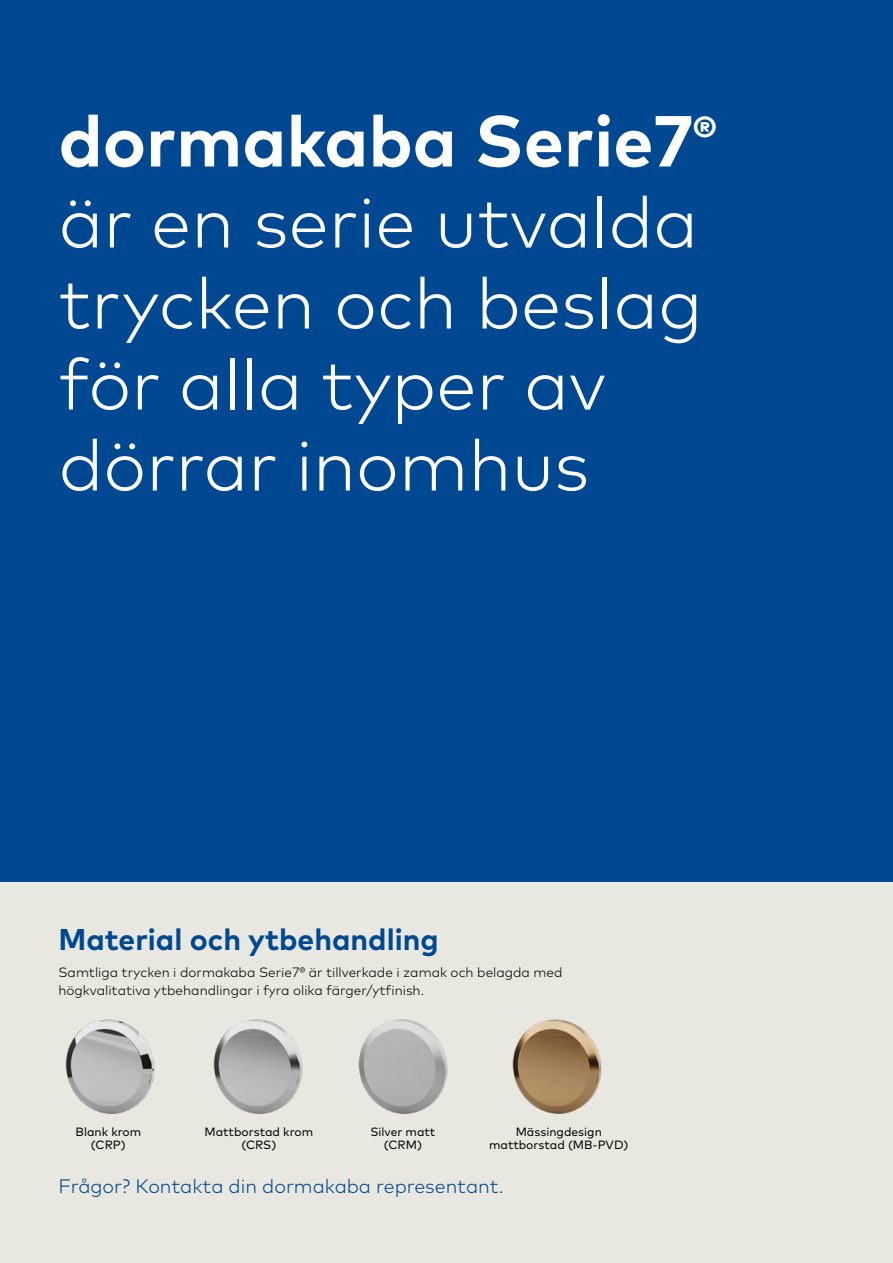
<style>
.page{position:relative;width:893px;height:1263px;background:#fff}
.page>*{position:absolute;margin:0;border:0;box-sizing:border-box;transform-origin:0 0}
.Title_48pt_54pt{font:300 72px/81px "Mark Pro";color:#fff}
.Title_20pt_24pt{font:700 30px "Mark Pro";color:#004892}
.Subtitle_14pt_18pt{font:300 19.5px "Mark Pro";color:#004892}
.Listing_Level_1_9pt{font:300 13.5px/18px "Mark Pro";color:#000}
.Paragraph_Title_9pt{font:12px/13.5px "Mark Pro";color:#000;text-align:center}
.s1{font-weight:700}
</style>
<div class="page">
<div style="left:0;top:0;width:893px;height:919px;background:#004892"></div>
<div style="left:0;top:883px;width:893px;height:380px;background:#e8e8e0"></div>
<img style="left:65px;top:1019px;width:90px;height:95px">
<img style="left:213px;top:1019px;width:90px;height:95px">
<img style="left:358px;top:1019px;width:90px;height:95px">
<img style="left:512px;top:1019px;width:90px;height:95px">
<p class="Title_48pt_54pt" style="left:59px;top:95px;width:660px"><span class="s1">dormakaba Serie7</span><sup>® </sup>är en serie utvalda trycken och beslag för alla typer av dörrar inomhus</p>
<p class="Title_20pt_24pt" style="left:58px;top:916px;width:382px">Material och ytbehandling</p>
<p class="Listing_Level_1_9pt" style="left:58px;top:962px;width:506px">Samtliga trycken i dormakaba Serie7® är tillverkade i zamak och belagda med högkvalitativa ytbehandlingar i fyra olika färger/ytfinish.</p>
<p class="Paragraph_Title_9pt" style="left:76px;top:1124px;width:67px">Blank krom</p>
<p class="Paragraph_Title_9pt" style="left:91px;top:1137px;width:36px">(CRP)</p>
<p class="Paragraph_Title_9pt" style="left:205px;top:1124px;width:110px">Mattborstad krom</p>
<p class="Paragraph_Title_9pt" style="left:241px;top:1137px;width:37px">(CRS)</p>
<p class="Paragraph_Title_9pt" style="left:370px;top:1124px;width:66px">Silver matt</p>
<p class="Paragraph_Title_9pt" style="left:384px;top:1137px;width:40px">(CRM)</p>
<p class="Paragraph_Title_9pt" style="left:489px;top:1124px;width:141px">Mässingdesign mattborstad (MB-PVD)</p>
<p class="Subtitle_14pt_18pt" style="left:59px;top:1171px;width:447px">Frågor? Kontakta din dormakaba representant.</p>
</div>
